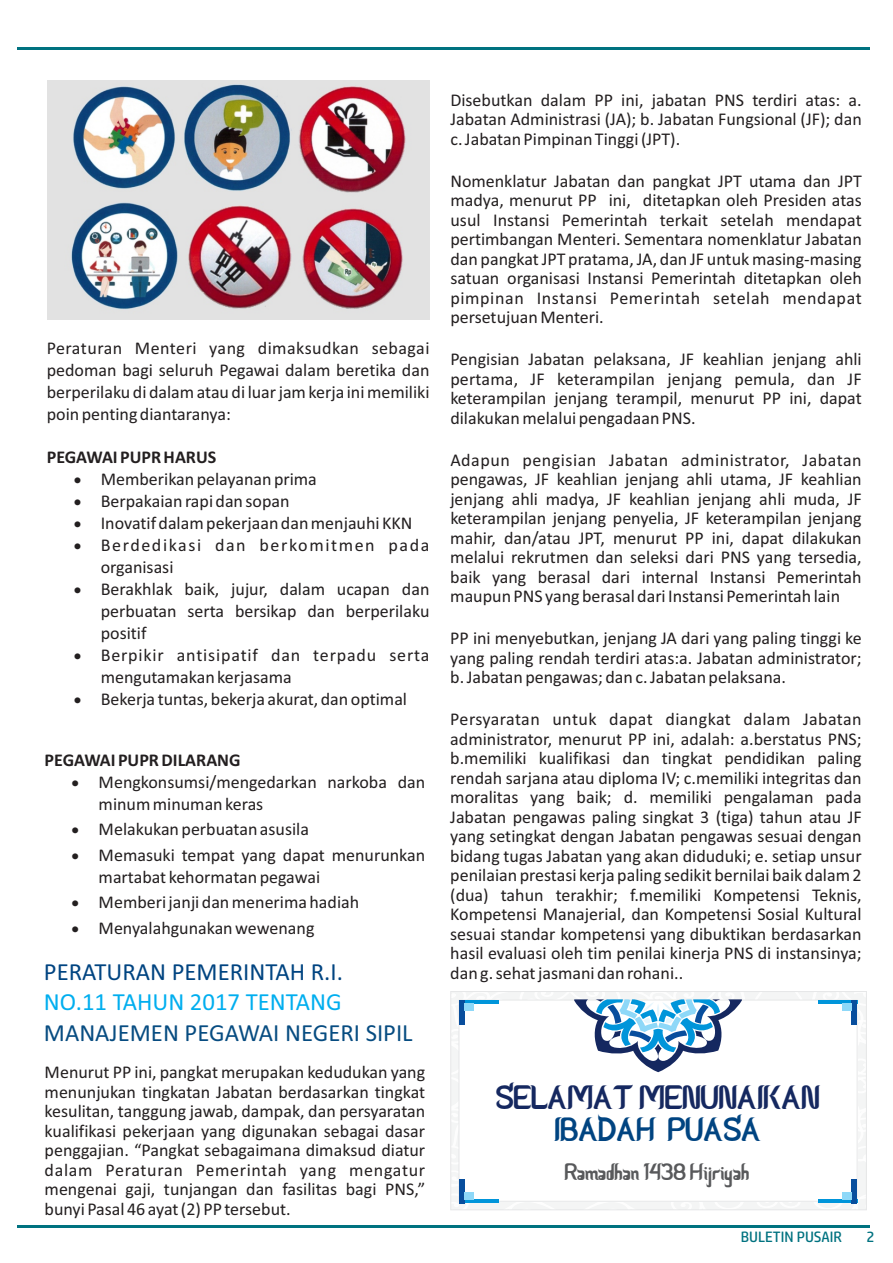
<style>
.page{position:relative;width:893px;height:1263px;background:#fff}
.page>*{position:absolute;margin:0;border:0;box-sizing:border-box;transform-origin:0 0}
.t1{font:34.05px "Ceria Lebaran";color:#152860}
.t2{font:34.05px "Ceria Lebaran";color:#004481}
.t3{font:24.75px "Calibri";color:#074c81}
.t4{font:24.75px "Calibri";color:#004481}
.t5{font:24.75px "Calibri";color:#00aeef}
.t6{font:24px "Ceria Lebaran";color:#58595b}
.t7{font:18px/19.5px "Calibri";color:#231f20;text-align:justify}
.t8{font:18px/21.9px "Calibri";letter-spacing:.045em;color:#231f20}
.t9{font:18px/21.9px "Calibri";letter-spacing:.09em;color:#231f20}
.t10{font:700 18px "Calibri";color:#231f20}
.t11{font:15px "HP Simplified W02";color:#007280}
</style>
<div class="page">
<hr style="left:17px;top:1226px;width:852px;height:2px;background:#007280">
<hr style="left:17px;top:48px;width:852px;height:2px;background:#007280">
<img style="left:48px;top:80px;width:381px;height:239px">
<svg style="left:452px;top:993px;width:413px;height:215px;fill:#f4f5f5"></svg>
<div style="left:450px;top:991px;width:417px;height:219px;border:1px solid #e6e7e8"></div>
<div style="left:459px;top:1000px;width:398px;height:201px;background:#fff"></div>
<svg style="left:574px;top:999px;width:168px;height:73px"></svg>
<hr style="left:459px;top:1000px;width:39px;height:4px;background:#0095da">
<div style="left:459px;top:1000px;width:5px;height:24px;background:#084e9d"></div>
<div style="left:464px;top:1004px;width:10px;height:7px;background:#8ed8f8"></div>
<hr style="left:459px;top:1199px;width:39px;height:4px;background:#0095da">
<div style="left:459px;top:1179px;width:5px;height:24px;background:#084e9d"></div>
<div style="left:464px;top:1192px;width:10px;height:7px;background:#8ed8f8"></div>
<hr style="left:818px;top:1000px;width:39px;height:4px;background:#0095da">
<div style="left:852px;top:1000px;width:5px;height:24px;background:#084e9d"></div>
<div style="left:842px;top:1004px;width:10px;height:7px;background:#8ed8f8"></div>
<hr style="left:818px;top:1199px;width:39px;height:4px;background:#0095da">
<div style="left:852px;top:1179px;width:5px;height:24px;background:#084e9d"></div>
<div style="left:842px;top:1192px;width:10px;height:7px;background:#8ed8f8"></div>
<p class="t7" style="left:47px;top:339px;width:384px;line-height:21.9px">Peraturan Menteri yang dimaksudkan sebagai pedoman bagi seluruh Pegawai dalam beretika dan berperilaku di dalam atau di luar jam kerja ini memiliki poin penting diantaranya:</p>
<p class="t10" style="left:47px;top:449px;width:171px">PEGAWAI PUPR HARUS</p>
<p class="t7" style="left:74px;top:471px;width:245px">• Memberikan pelayanan prima</p>
<p class="t7" style="left:74px;top:493px;width:217px">• Berpakaian rapi dan sopan</p>
<p class="t7" style="left:74px;top:515px;width:340px">• Inovatif dalam pekerjaan dan menjauhi KKN</p>
<p class="t9" style="left:101px;top:535px;width:330px;text-indent:-27px">• Berdedikasi dan berkomitmen pada organisasi</p>
<p class="t7" style="left:101px;top:579px;width:330px;line-height:21.9px;text-indent:-27px">• Berakhlak baik, jujur, dalam ucapan dan perbuatan serta bersikap dan berperilaku positif</p>
<p class="t8" style="left:101px;top:645px;width:330px;text-indent:-27px">• Berpikir antisipatif dan terpadu serta mengutamakan kerjasama</p>
<p class="t7" style="left:74px;top:690px;width:335px">• Bekerja tuntas, bekerja akurat, dan optimal</p>
<p class="t10" style="left:45px;top:752px;width:197px">PEGAWAI PUPR DILARANG</p>
<p class="t7" style="left:99px;top:772px;width:328px;line-height:21.9px;text-indent:-27px">• Mengkonsumsi/mengedarkan narkoba dan minum minuman keras</p>
<p class="t7" style="left:72px;top:821px;width:239px">• Melakukan perbuatan asusila</p>
<p class="t7" style="left:99px;top:845px;width:328px;line-height:21.9px;text-indent:-27px">• Memasuki tempat yang dapat menurunkan martabat kehormatan pegawai</p>
<p class="t7" style="left:72px;top:894px;width:289px">• Memberi janji dan menerima hadiah</p>
<p class="t7" style="left:72px;top:919px;width:244px">• Menyalahgunakan wewenang</p>
<h2 class="t4" style="left:44px;top:962px;width:301px">PERATURAN PEMERINTAH R.I.</h2>
<h2 class="t5" style="left:44px;top:992px;width:299px">NO.11 TAHUN 2017 TENTANG</h2>
<h2 class="t3" style="left:44px;top:1022px;width:370px">MANAJEMEN PEGAWAI NEGERI SIPIL</h2>
<p class="t7" style="left:45px;top:1064px;width:382px">Menurut PP ini, pangkat merupakan kedudukan yang menunjukan tingkatan Jabatan berdasarkan tingkat kesulitan, tanggung jawab, dampak, dan persyaratan kualifikasi pekerjaan yang digunakan sebagai dasar penggajian. “Pangkat sebagaimana dimaksud diatur dalam Peraturan Pemerintah yang mengatur mengenai gaji, tunjangan dan fasilitas bagi PNS,” bunyi Pasal 46 ayat (2) PP tersebut.</p>
<p class="t7" style="left:450px;top:91px;width:413px">Disebutkan dalam PP ini, jabatan PNS terdiri atas: a.<br>Jabatan Administrasi (JA); b. Jabatan Fungsional (JF); dan c. Jabatan Pimpinan Tinggi (JPT).</p>
<p class="t7" style="left:450px;top:172px;width:413px">Nomenklatur Jabatan dan pangkat JPT utama dan JPT madya, menurut PP ini, ditetapkan oleh Presiden atas usul Instansi Pemerintah terkait setelah mendapat pertimbangan Menteri. Sementara nomenklatur Jabatan dan pangkat JPT pratama, JA, dan JF untuk masing-masing satuan organisasi Instansi Pemerintah ditetapkan oleh pimpinan Instansi Pemerintah setelah mendapat persetujuan Menteri.</p>
<p class="t7" style="left:450px;top:351px;width:413px">Pengisian Jabatan pelaksana, JF keahlian jenjang ahli pertama, JF keterampilan jenjang pemula, dan JF keterampilan jenjang terampil, menurut PP ini, dapat dilakukan melalui pengadaan PNS.</p>
<p class="t7" style="left:450px;top:451px;width:413px">Adapun pengisian Jabatan administrator, Jabatan pengawas, JF keahlian jenjang ahli utama, JF keahlian jenjang ahli madya, JF keahlian jenjang ahli muda, JF keterampilan jenjang penyelia, JF keterampilan jenjang mahir, dan/atau JPT, menurut PP ini, dapat dilakukan melalui rekrutmen dan seleksi dari PNS yang tersedia, baik yang berasal dari internal Instansi Pemerintah maupun PNS yang berasal dari Instansi Pemerintah lain</p>
<p class="t7" style="left:450px;top:630px;width:413px">PP ini menyebutkan, jenjang JA dari yang paling tinggi ke yang paling rendah terdiri atas:a. Jabatan administrator; b. Jabatan pengawas; dan c. Jabatan pelaksana.</p>
<p class="t7" style="left:450px;top:711px;width:413px">Persyaratan untuk dapat diangkat dalam Jabatan administrator, menurut PP ini, adalah: a.berstatus PNS; b.memiliki kualifikasi dan tingkat pendidikan paling rendah sarjana atau diploma IV; c.memiliki integritas dan moralitas yang baik; d. memiliki pengalaman pada Jabatan pengawas paling singkat 3 (tiga) tahun atau JF yang setingkat dengan Jabatan pengawas sesuai dengan bidang tugas Jabatan yang akan diduduki; e. setiap unsur penilaian prestasi kerja paling sedikit bernilai baik dalam 2 (dua) tahun terakhir; f.memiliki Kompetensi Teknis, Kompetensi Manajerial, dan Kompetensi Sosial Kultural sesuai standar kompetensi yang dibuktikan berdasarkan hasil evaluasi oleh tim penilai kinerja PNS di instansinya; dan g. sehat jasmani dan rohani..</p>
<h1 class="t1" style="left:497px;top:1082px;width:325px">SELAMAT MENUNAIKAN</h1>
<h1 class="t2" style="left:555px;top:1114px;width:208px">IBADAH PUASA</h1>
<h3 class="t6" style="left:565px;top:1161px;width:186px">Ramadhan 1438 Hijriyah</h3>
<p class="t11" style="left:741px;top:1230px;width:103px">BULETIN PUSAIR</p>
<p class="t11" style="left:866px;top:1230px;width:10px">2</p>
</div>
